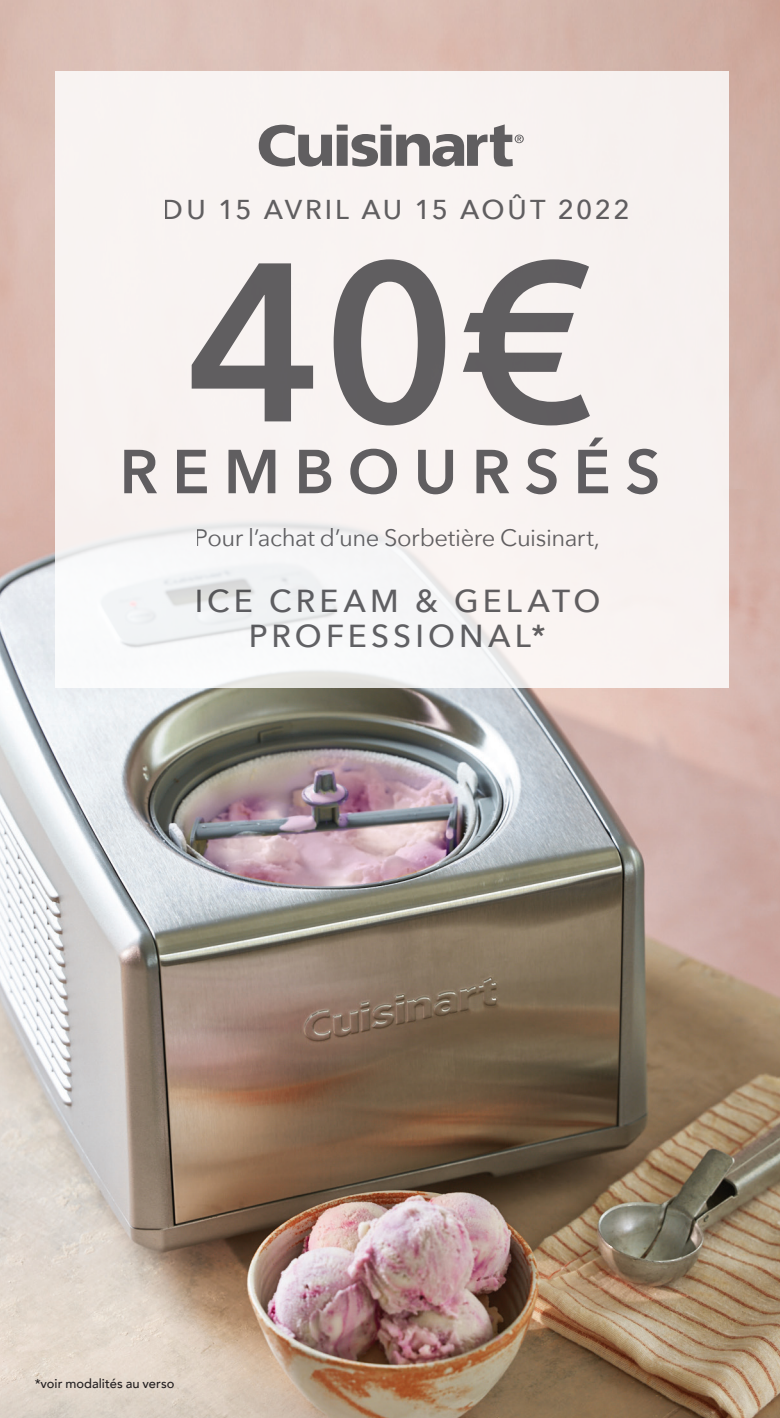
<style>
.page{position:relative;width:780px;height:1418px;background:#fff}
.page>*{position:absolute;margin:0;border:0;box-sizing:border-box;transform-origin:0 0}
.t1{font:600 223px "Avenir Next";color:#636366}
.t2{font:600 61.25px "Avenir Next";letter-spacing:.23em;color:#636366}
.t3{font:500 31.75px/35.8px "Avenir Next";letter-spacing:.13em;color:#636366;text-align:center}
.t4{font:500 27.25px "Avenir Next";letter-spacing:.09em;color:#636366}
.t5{font:23.75px "Avenir Next";letter-spacing:-.02em;color:#636366}
.t6{font:500 13px "Avenir";letter-spacing:.005em;color:#231f20}
</style>
<div class="page">
<img style="left:0;top:488px;width:780px;height:929px">
<div style="left:55px;top:71px;width:673px;height:616px;background:#f8f3f2"></div>
<svg style="left:259px;top:124px;width:264px;height:42px"></svg>
<p class="t4" style="left:163px;top:186px;width:468px">DU 15 AVRIL AU 15 AOÛT 2022</p>
<h1 class="t1" style="left:187px;top:152px;width:410px">40€</h1>
<h2 class="t2" style="left:119px;top:419px;width:542px">REMBOURSÉS</h2>
<p class="t5" style="left:195px;top:518px;width:406px">Pour l’achat d’une Sorbetière Cuisinart,</p>
<h3 class="t3" style="left:194px;top:581px;width:407px">ICE CREAM &amp; GELATO<br>PROFESSIONAL*</h3>
<p class="t6" style="left:35px;top:1371px;width:141px">*voir modalités au verso</p>
</div>
